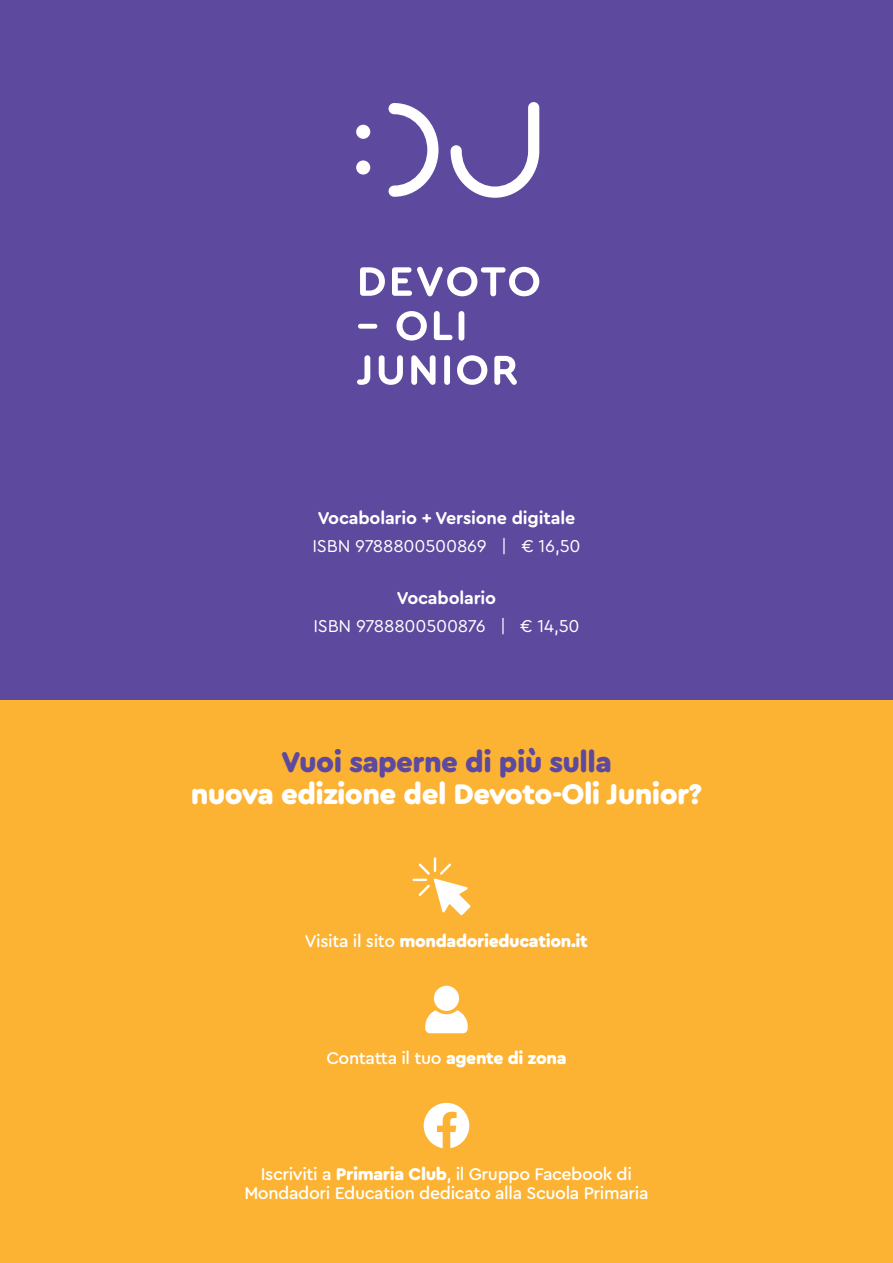
<style>
.page{position:relative;width:893px;height:1263px;background:#fcb333}
.page>*{position:absolute;margin:0;border:0;box-sizing:border-box;transform-origin:0 0}
.t1{font:900 29.7px "Cera Round Pro";letter-spacing:-.02em;color:#fff}
.t2{font:900 29.7px "Cera Round Pro";letter-spacing:-.02em;color:#5d499e}
.t3{font:18px "Cera Round Pro";letter-spacing:-.01em;color:#fff}
.t4{font:700 18px "Cera Round Pro";letter-spacing:-.01em;color:#fff}
.t5{font:500 17.7px/19px "Cera Round Pro";letter-spacing:-.02em;color:#fff;text-align:center}
.t6{font:900 17.7px "Cera Round Pro";letter-spacing:-.02em;color:#fff}
.s1{font-weight:500}
.s2{font-weight:900}
</style>
<div class="page">
<div style="left:0;top:0;width:893px;height:699px;background:#5d499e"></div>
<svg style="left:451px;top:102px;width:88px;height:96px"></svg>
<svg style="left:389px;top:103px;width:49px;height:94px"></svg>
<div style="left:356px;top:125px;width:14px;height:14px;background:#fff;border-radius:50%"></div>
<div style="left:356px;top:160px;width:14px;height:15px;background:#fff;border-radius:50%"></div>
<svg style="left:360px;top:267px;width:25px;height:29px"></svg>
<svg style="left:392px;top:267px;width:147px;height:29px"></svg>
<div style="left:358px;top:324px;width:19px;height:5px;background:#fff;border-radius:2px"></div>
<svg style="left:396px;top:311px;width:31px;height:30px"></svg>
<svg style="left:434px;top:311px;width:18px;height:29px"></svg>
<div style="left:459px;top:311px;width:5px;height:30px;background:#fff;border-radius:3px"></div>
<svg style="left:357px;top:355px;width:13px;height:30px"></svg>
<svg style="left:379px;top:355px;width:24px;height:30px"></svg>
<svg style="left:411px;top:355px;width:25px;height:30px"></svg>
<div style="left:444px;top:355px;width:6px;height:30px;background:#fff;border-radius:3px"></div>
<svg style="left:457px;top:355px;width:30px;height:30px"></svg>
<svg style="left:494px;top:356px;width:23px;height:29px"></svg>
<svg style="left:412px;top:857px;width:59px;height:58px"></svg>
<svg style="left:425px;top:1010px;width:43px;height:23px"></svg>
<div style="left:434px;top:986px;width:25px;height:25px;background:#fff;border-radius:50%"></div>
<svg style="left:424px;top:1103px;width:45px;height:45px"></svg>
<p class="t4" style="left:318px;top:505px;width:259px">Vocabolario + Versione digitale</p>
<p class="t3" style="left:312px;top:533px;width:270px">ISBN 9788800500869 | € 16,50</p>
<p class="t4" style="left:397px;top:585px;width:101px">Vocabolario</p>
<p class="t3" style="left:313px;top:613px;width:268px">ISBN 9788800500876 | € 14,50</p>
<p class="t2" style="left:281px;top:741px;width:332px">Vuoi saperne di più sulla</p>
<p class="t1" style="left:191px;top:773px;width:513px">nuova edizione del Devoto-Oli Junior?</p>
<p class="t6" style="left:305px;top:929px;width:285px"><span class="s1">Visita il sito</span> mondadorieducation.it</p>
<p class="t5" style="left:326px;top:1048px;width:242px">Contatta il tuo <span class="s2">agente di zona</span></p>
<p class="t5" style="left:244px;top:1163px;width:406px">Iscriviti a <span class="s2">Primaria Club</span>, il Gruppo Facebook di<br>Mondadori Education dedicato alla Scuola Primaria</p>
</div>
